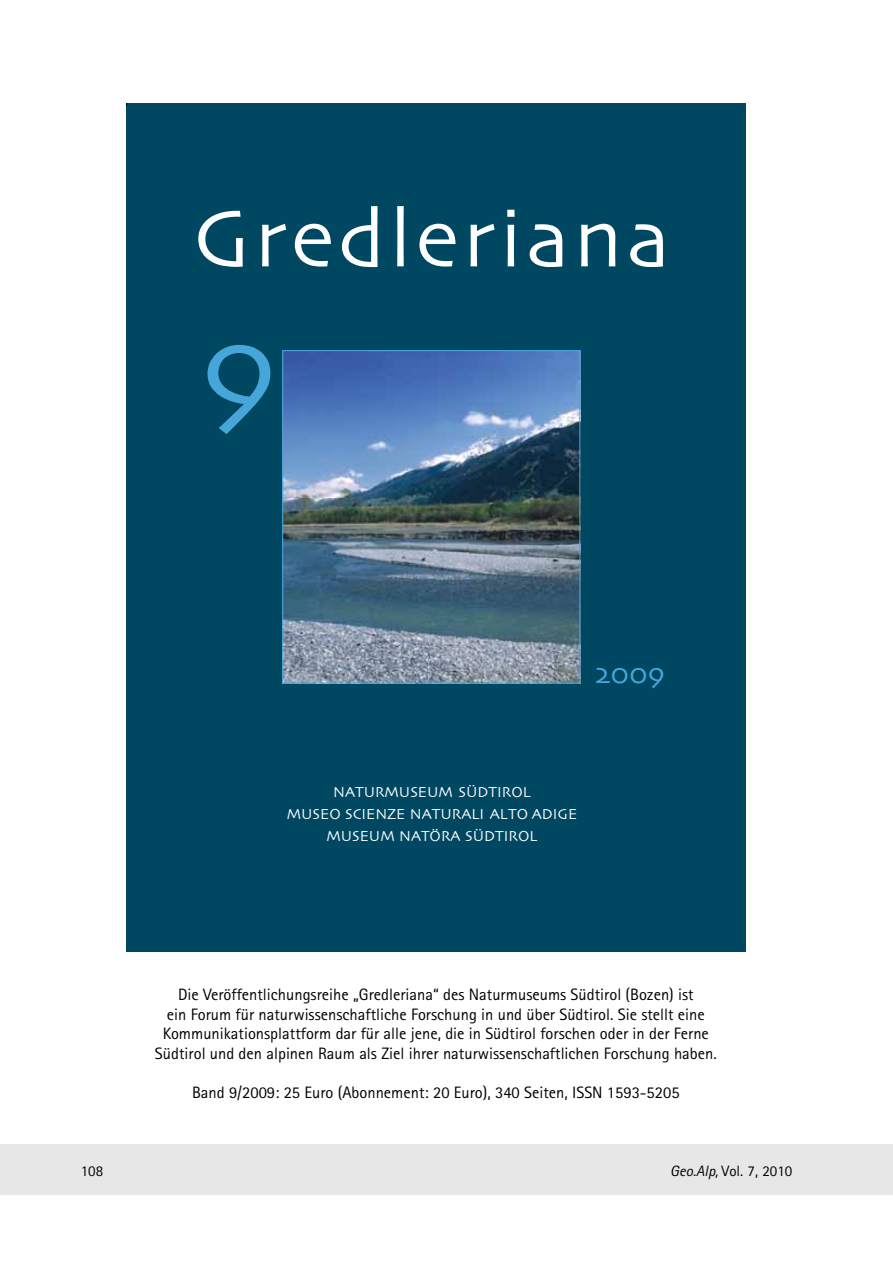
<style>
.page{position:relative;width:893px;height:1263px;background:#fff}
.page>*{position:absolute;margin:0;border:0;box-sizing:border-box;transform-origin:0 0}
.t1{font:130.5px "Skia";color:#46a6da;scale:1.05 1}
.t2{font:84.15px "Skia";letter-spacing:.05em;color:#fff}
.t3{font:30.15px "Skia";color:#46a6da}
.t4{font:16.5px/19.5px "Rotis Sans Serif";color:#000;text-align:center}
.t5{font:15.15px/21.6px "Skia";color:#fff;text-align:center}
.t6{font:15px "Rotis Sans Serif";color:#000}
.s1{font-style:italic}
</style>
<div class="page">
<div style="left:0;top:1144px;width:893px;height:50px;background:#e7e7e7"></div>
<div style="left:126px;top:103px;width:620px;height:848px;background:#004862"></div>
<img style="left:284px;top:352px;width:294px;height:329px">
<div style="left:282px;top:350px;width:298px;height:333px;border:1px solid #46a6da"></div>
<h2 class="t2" style="left:193px;top:188px;width:479px">Gredleriana</h2>
<h1 class="t1" style="left:200px;top:290px;width:76px">9</h1>
<h3 class="t3" style="left:595px;top:655px;width:72px">2009</h3>
<p class="t5" style="left:287px;top:782px;width:292px">NATURMUSEUM SÜDTIROL<br>MUSEO SCIENZE NATURALI ALTO ADIGE<br>MUSEUM NATÖRA SÜDTIROL</p>
<p class="t4" style="left:155px;top:985px;width:563px">Die Veröffentlichungsreihe „Gredleriana“ des Naturmuseums Südtirol (Bozen) ist<br>ein Forum für naturwissenschaftliche Forschung in und über Südtirol. Sie stellt eine Kommunikationsplattform dar für alle jene, die in Südtirol forschen oder in der Ferne Südtirol und den alpinen Raum als Ziel ihrer naturwissenschaftlichen Forschung haben.</p>
<p class="t4" style="left:192px;top:1082px;width:489px">Band 9/2009: 25 Euro (Abonnement: 20 Euro), 340 Seiten, ISSN 1593-5205</p>
<p class="t6" style="left:81px;top:1162px;width:24px">108</p>
<p class="t6" style="left:670px;top:1162px;width:124px"><span class="s1">Geo.Alp,</span> Vol. 7, 2010</p>
</div>
